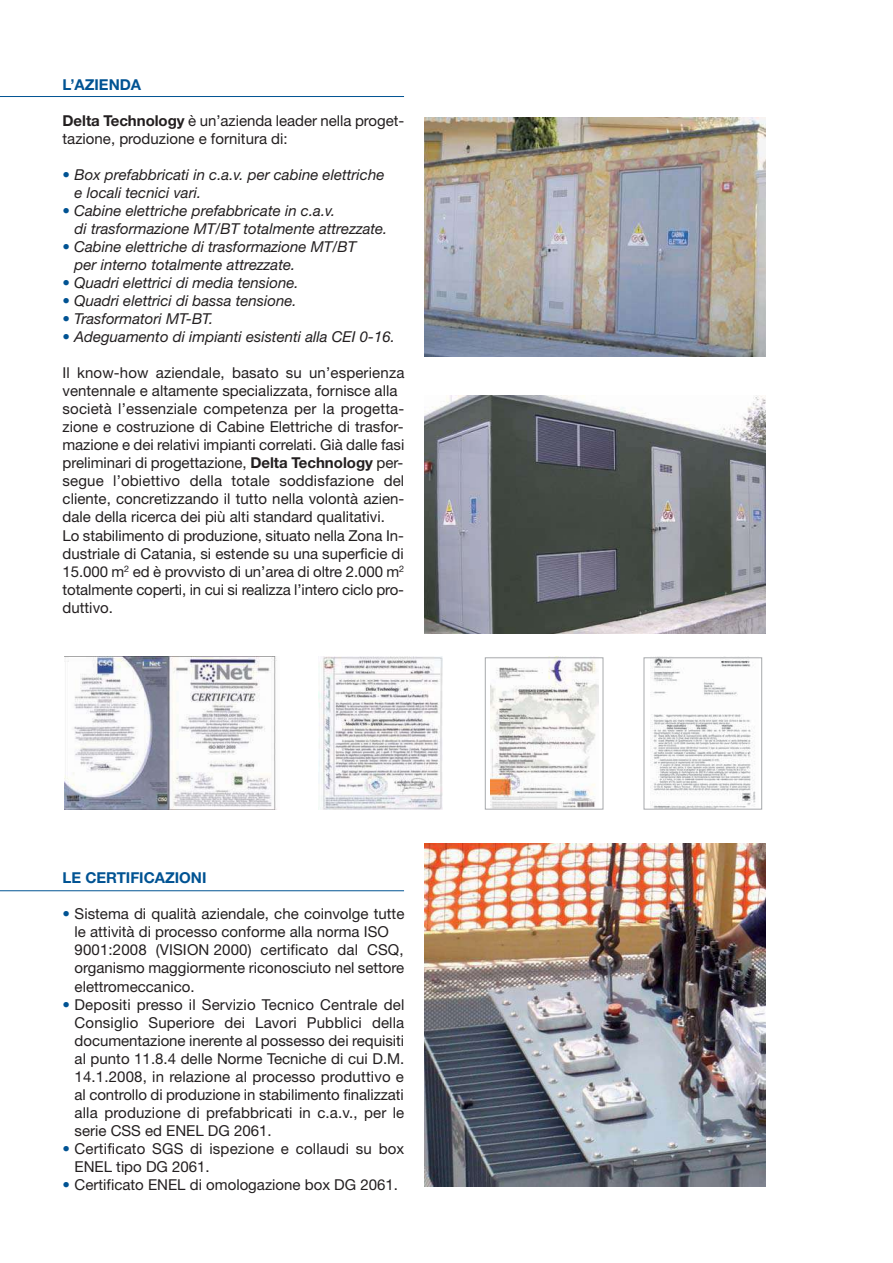
<style>
.page{position:relative;width:893px;height:1263px;background:#fff}
.page>*{position:absolute;margin:0;border:0;box-sizing:border-box;transform-origin:0 0}
.t1{font:15px/18px "Helvetica Neue";color:#231f20}
.t2{font:italic 15px/18px "Helvetica Neue";color:#231f20}
.t3{font:700 15px "Helvetica Neue";color:#015393}
.s1{font-weight:700}
.s2{font-style:normal;color:#015393}
.s3{color:#015393}
</style>
<div class="page">
<img style="left:424px;top:118px;width:342px;height:238px">
<hr style="left:0;top:96px;width:404px;height:1px;background:#015393">
<hr style="left:0;top:891px;width:404px;height:1px;background:#015393">
<img style="left:424px;top:396px;width:342px;height:238px">
<img style="left:319px;top:657px;width:123px;height:152px">
<img style="left:64px;top:657px;width:213px;height:152px">
<img style="left:424px;top:843px;width:342px;height:343px">
<svg style="left:485px;top:657px;width:277px;height:152px"></svg>
<p class="t3" style="left:63px;top:79px;width:80px">L’AZIENDA</p>
<p class="t1" style="left:63px;top:113px;width:343px"><span class="s1">Delta Technology</span> è un’azienda leader nella proget&shy;tazione, produzione e fornitura di:</p>
<p class="t2" style="left:75px;top:167px;width:311px;text-indent:-12px"><span class="s2">•</span> Box prefabbricati in c.a.v. per cabine elettriche e locali tecnici vari.</p>
<p class="t2" style="left:75px;top:203px;width:314px;text-indent:-12px"><span class="s2">•</span> Cabine elettriche prefabbricate in c.a.v.<br>di trasformazione MT/BT totalmente attrezzate.</p>
<p class="t2" style="left:75px;top:239px;width:283px;text-indent:-12px"><span class="s2">•</span> Cabine elettriche di trasformazione MT/BT per interno totalmente attrezzate.</p>
<p class="t2" style="left:63px;top:275px;width:238px"><span class="s2">•</span> Quadri elettrici di media tensione.</p>
<p class="t2" style="left:63px;top:293px;width:236px"><span class="s2">•</span> Quadri elettrici di bassa tensione.</p>
<p class="t2" style="left:63px;top:311px;width:152px"><span class="s2">•</span> Trasformatori MT-BT.</p>
<p class="t2" style="left:63px;top:329px;width:334px"><span class="s2">•</span> Adeguamento di impianti esistenti alla CEI 0-16.</p>
<p class="t1" style="left:63px;top:365px;width:343px">Il know-how aziendale, basato su un’esperienza ventennale e altamente specializzata, fornisce alla società l’essenziale competenza per la progetta&shy;zione e costruzione di Cabine Elettriche di trasfor&shy;mazione e dei relativi impianti correlati. Già dalle fasi preliminari di progettazione, <span class="s1">Delta Technology</span> per&shy;segue l’obiettivo della totale soddisfazione del cliente, concretizzando il tutto nella volontà azien&shy;dale della ricerca dei più alti standard qualitativi.<br>Lo stabilimento di produzione, situato nella Zona In&shy;dustriale di Catania, si estende su una superficie di 15.000 m<sup>2</sup> ed è provvisto di un’area di oltre 2.000 m<sup>2 </sup>totalmente coperti, in cui si realizza l’intero ciclo pro&shy;duttivo.</p>
<p class="t3" style="left:63px;top:873px;width:145px">LE CERTIFICAZIONI</p>
<p class="t1" style="left:75px;top:906px;width:331px;text-indent:-12px"><span class="s3">•</span> Sistema di qualità aziendale, che coinvolge tutte le attività di processo conforme alla norma ISO 9001:2008 (VISION 2000) certificato dal CSQ, organismo maggiormente riconosciuto nel settore elettromeccanico.</p>
<p class="t1" style="left:75px;top:997px;width:331px;text-align:justify;text-indent:-12px"><span class="s3">•</span> Depositi presso il Servizio Tecnico Centrale del Consiglio Superiore dei Lavori Pubblici della documentazione inerente al possesso dei requisiti al punto 11.8.4 delle Norme Tecniche di cui D.M.<br>14.1.2008, in relazione al processo produttivo e al controllo di produzione in stabilimento finalizzati alla produzione di prefabbricati in c.a.v., per le serie CSS ed ENEL DG 2061.</p>
<p class="t1" style="left:75px;top:1141px;width:331px;text-indent:-12px"><span class="s3">•</span> Certificato SGS di ispezione e collaudi su box<br>ENEL tipo DG 2061.</p>
<p class="t1" style="left:63px;top:1177px;width:337px"><span class="s3">•</span> Certificato ENEL di omologazione box DG 2061.</p>
</div>
